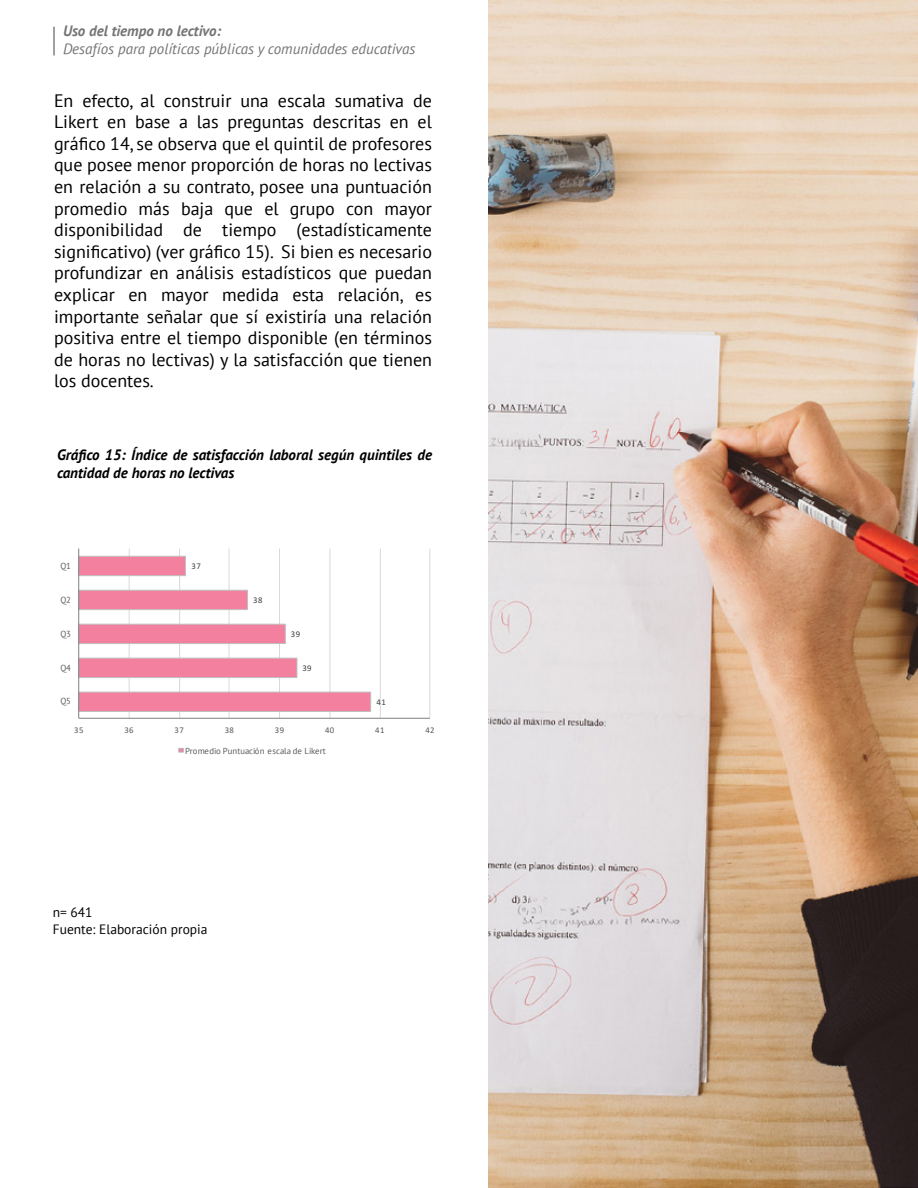
<style>
.page{position:relative;width:918px;height:1188px;background:#fff}
.page>*{position:absolute;margin:0;border:0;box-sizing:border-box;transform-origin:0 0}
.t1{font:18px/21.6px "PT Sans";color:#000;text-align:justify}
.t2{font:italic 700 15px/18px "PT Sans";color:#000}
.t3{font:italic 15px "PT Sans";color:#757575}
.t4{font:italic 700 15px "PT Sans";color:#757575}
.t5{font:13.5px/16.2px "PT Sans";color:#000}
.t6{font:8.7px "PT Sans";letter-spacing:-.005em;color:#595959}
.t7{font:8.7px "Calibri";letter-spacing:.05em;color:#595959}
.t8{font:8.7px "Calibri";letter-spacing:.05em;color:#404040}
</style>
<div class="page">
<hr style="left:53px;top:27px;width:2px;height:28px;background:#000">
<hr style="left:129px;top:549px;width:1px;height:169px;background:#d9d9d9">
<hr style="left:179px;top:549px;width:1px;height:169px;background:#d9d9d9">
<hr style="left:229px;top:549px;width:1px;height:169px;background:#d9d9d9">
<hr style="left:279px;top:549px;width:1px;height:169px;background:#d9d9d9">
<hr style="left:329px;top:549px;width:1px;height:169px;background:#d9d9d9">
<hr style="left:380px;top:549px;width:1px;height:169px;background:#d9d9d9">
<hr style="left:429px;top:549px;width:1px;height:169px;background:#d9d9d9">
<svg style="left:79px;top:555px;width:293px;height:157px"></svg>
<hr style="left:79px;top:718px;width:351px;height:1px;background:#7f7f7f">
<hr style="left:78px;top:549px;width:1px;height:169px;background:#7f7f7f">
<svg style="left:178px;top:748px;width:6px;height:5px"></svg>
<img style="left:489px;top:0;width:429px;height:1188px">
<p class="t4" style="left:63px;top:21px;width:160px">Uso del tiempo no lectivo:</p>
<p class="t3" style="left:63px;top:40px;width:354px">Desafíos para políticas públicas y comunidades educativas</p>
<p class="t1" style="left:54px;top:89px;width:380px">En efecto, al construir una escala sumativa de Likert en base a las preguntas descritas en el gráfico 14, se observa que el quintil de profesores que posee menor proporción de horas no lectivas en relación a su contrato, posee una puntuación promedio más baja que el grupo con mayor disponibilidad de tiempo (estadísticamente significativo) (ver gráfico 15). Si bien es necesario profundizar en análisis estadísticos que puedan explicar en mayor medida esta relación, es importante señalar que sí existiría una relación positiva entre el tiempo disponible (en términos de horas no lectivas) y la satisfacción que tienen los docentes.</p>
<p class="t2" style="left:57px;top:445px;width:376px">Gráfico 15: Índice de satisfacción laboral según quintiles de cantidad de horas no lectivas</p>
<p class="t6" style="left:60px;top:560px;width:12px">Q1</p>
<p class="t8" style="left:192px;top:560px;width:11px">37</p>
<p class="t6" style="left:60px;top:594px;width:12px">Q2</p>
<p class="t8" style="left:253px;top:594px;width:11px">38</p>
<p class="t6" style="left:60px;top:628px;width:12px">Q3</p>
<p class="t8" style="left:291px;top:628px;width:11px">39</p>
<p class="t6" style="left:60px;top:662px;width:12px">Q4</p>
<p class="t8" style="left:302px;top:662px;width:11px">39</p>
<p class="t6" style="left:60px;top:696px;width:12px">Q5</p>
<p class="t8" style="left:377px;top:696px;width:11px">41</p>
<p class="t7" style="left:74px;top:724px;width:11px">35</p>
<p class="t7" style="left:124px;top:724px;width:11px">36</p>
<p class="t7" style="left:175px;top:724px;width:11px">37</p>
<p class="t7" style="left:225px;top:724px;width:11px">38</p>
<p class="t7" style="left:275px;top:724px;width:11px">39</p>
<p class="t7" style="left:325px;top:724px;width:11px">40</p>
<p class="t7" style="left:375px;top:724px;width:11px">41</p>
<p class="t7" style="left:425px;top:724px;width:11px">42</p>
<p class="t6" style="left:185px;top:745px;width:142px">Promedio Puntuación escala de Likert</p>
<p class="t5" style="left:53px;top:904px;width:156px">n= 641<br>Fuente: Elaboración propia</p>
</div>
